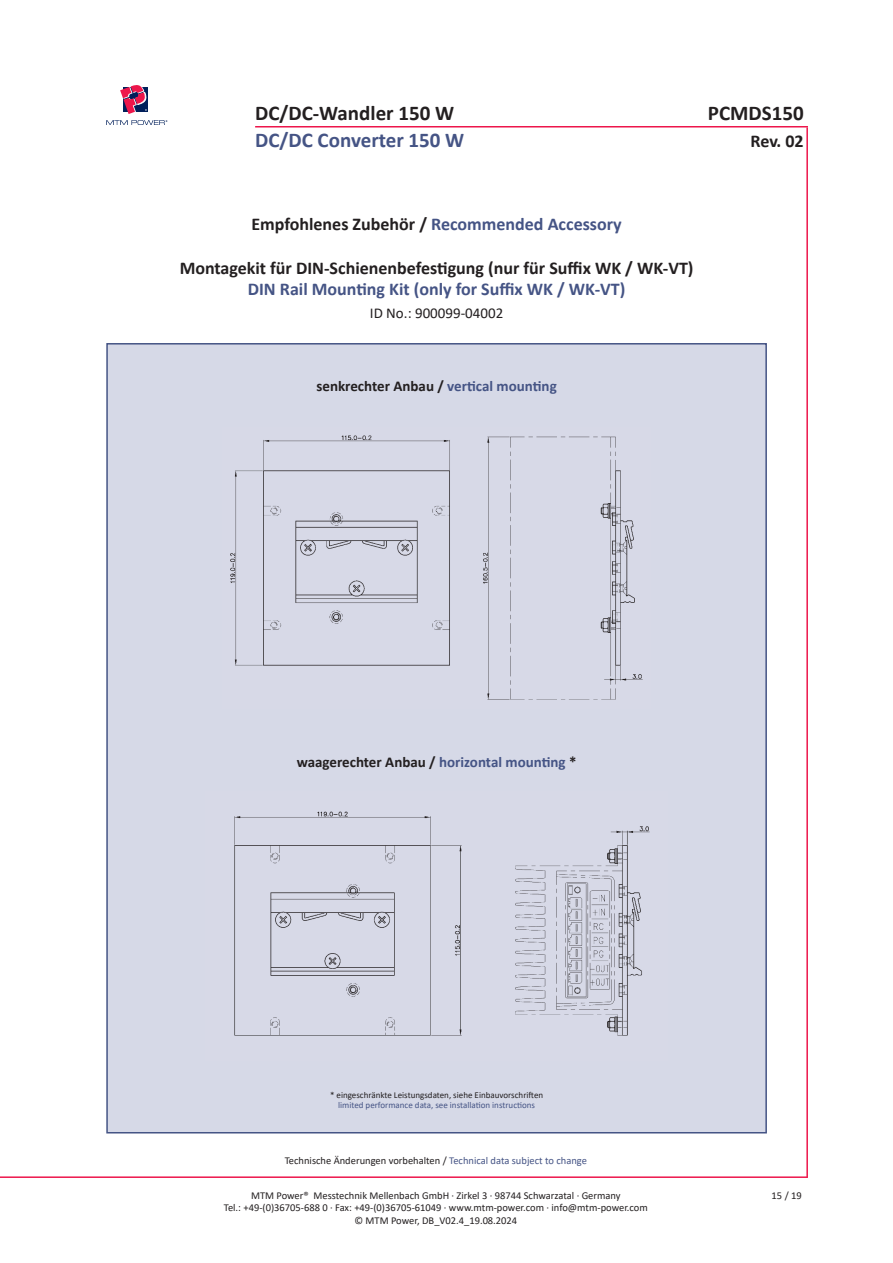
<style>
.page{position:relative;width:893px;height:1263px;background:#fff}
.page>*{position:absolute;margin:0;border:0;box-sizing:border-box;transform-origin:0 0}
.t1{font:700 21px "Calibri";color:#231f20}
.t2{font:700 21px "Calibri";color:#455485}
.t3{font:700 18px "Calibri";color:#455485}
.t4{font:700 18px "Calibri";color:#231f20}
.t5{font:700 15px "Calibri";color:#231f20}
.t6{font:15px "Calibri";color:#231f20}
.t7{font:10.5px/12.6px "Calibri";color:#231f20;text-align:center}
.t8{font:9px "Calibri";color:#231f20}
.t9{font:9px "Calibri";color:#455485}
.s1{color:#231f20}
.s2{color:#455485}
</style>
<div class="page">
<hr style="left:0;top:1176px;width:807px;height:2px;background:#ed164b">
<hr style="left:255px;top:126px;width:553px;height:1px;background:#ed164b">
<hr style="left:806px;top:127px;width:2px;height:1051px;background:#ed164b">
<svg style="left:106px;top:85px;width:61px;height:40px"></svg>
<div style="left:106px;top:343px;width:661px;height:790px;background:#d6d9e7;border:2px solid #455485"></div>
<img style="left:234px;top:811px;width:416px;height:225px">
<img style="left:230px;top:435px;width:413px;height:265px">
<p class="t1" style="left:255px;top:98px;width:201px">DC/DC-Wandler 150 W</p>
<p class="t1" style="left:708px;top:98px;width:97px">PCMDS150</p>
<p class="t2" style="left:255px;top:125px;width:211px">DC/DC Converter 150 W</p>
<p class="t4" style="left:750px;top:128px;width:55px">Rev. 02</p>
<p class="t3" style="left:251px;top:212px;width:372px"><span class="s1">Empfohlenes Zubehör /</span> Recommended Accessory</p>
<p class="t4" style="left:180px;top:255px;width:515px">Montagekit für DIN-Schienenbefestigung (nur für Suffix WK / WK-VT)</p>
<p class="t3" style="left:248px;top:276px;width:379px">DIN Rail Mounting Kit (only for Suffix WK / WK-VT)</p>
<p class="t6" style="left:370px;top:302px;width:135px">ID No.: 900099-04002</p>
<p class="t5" style="left:316px;top:375px;width:242px">senkrechter Anbau / <span class="s2">vertical mounting</span></p>
<p class="t5" style="left:297px;top:751px;width:281px">waagerechter Anbau / <span class="s2">horizontal mounting</span> *</p>
<p class="t8" style="left:330px;top:1088px;width:215px">* eingeschränkte Leistungsdaten, siehe Einbauvorschriften</p>
<p class="t9" style="left:338px;top:1099px;width:199px">limited performance data, see installation instructions</p>
<p class="t7" style="left:285px;top:1153px;width:304px">Technische Änderungen vorbehalten / <span class="s2">Technical data subject to change</span></p>
<p class="t7" style="left:224px;top:1188px;width:426px">MTM Power® Messtechnik Mellenbach GmbH · Zirkel 3 · 98744 Schwarzatal · Germany<br>Tel.: +49-(0)36705-688 0 · Fax: +49-(0)36705-61049 · www.mtm-power.com · info@mtm-power.com © MTM Power, DB_V02.4_19.08.2024</p>
<p class="t7" style="left:772px;top:1188px;width:32px">15 / 19</p>
</div>
